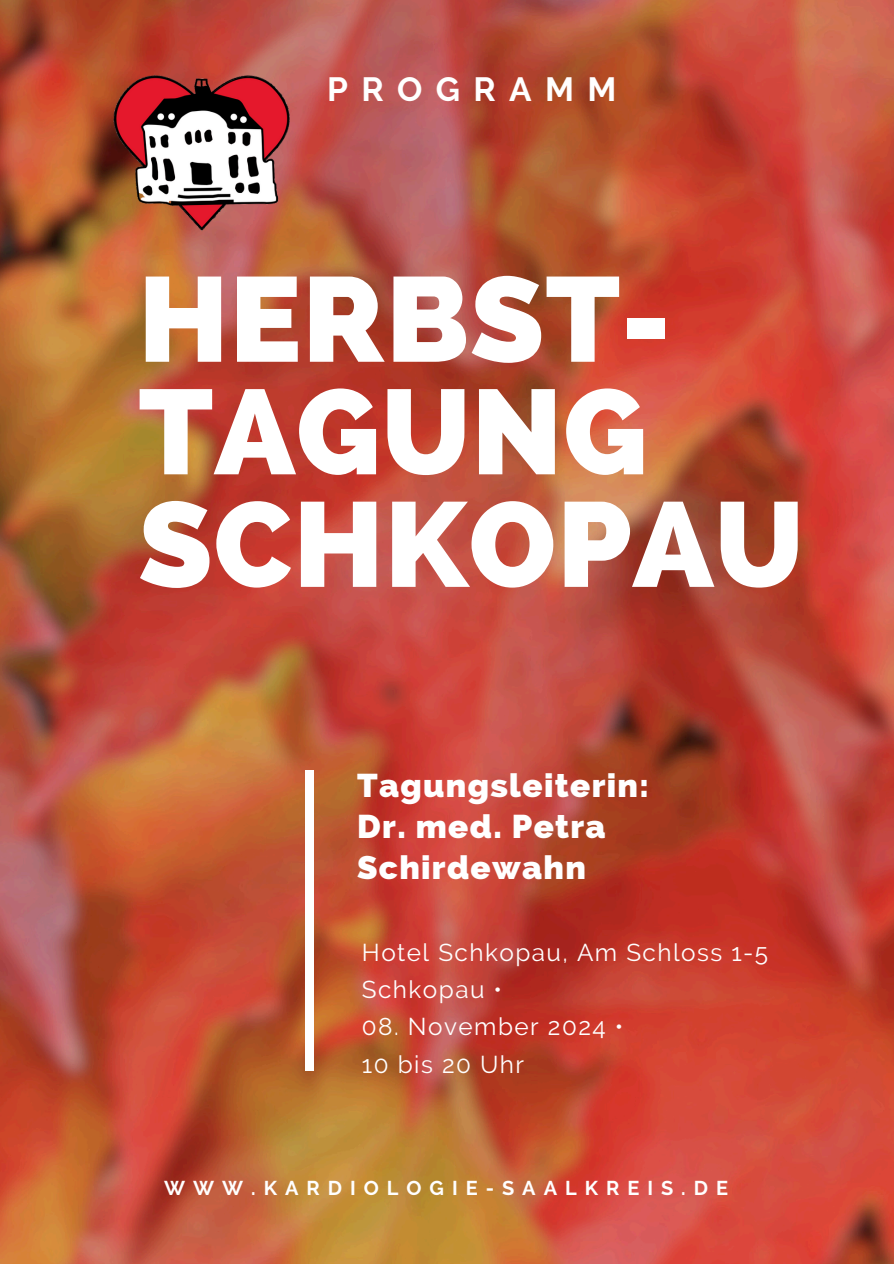
<style>
.page{position:relative;width:894px;height:1264px;background:#fff}
.page>*{position:absolute;margin:0;border:0;box-sizing:border-box;transform-origin:0 0}
.t1{font:800 120px/112.5px "Raleway";letter-spacing:.01em;color:#fff}
.t2{font:700 33.45px "Raleway";letter-spacing:.4em;color:#fff}
.t3{font:800 33px/41px "Raleway";letter-spacing:.04em;color:#fff}
.t4{font:24.3px/37.2px "Raleway";letter-spacing:.06em;color:#fff}
.t5{font:700 19.95px "Raleway";letter-spacing:.4em;color:#fff}
</style>
<div class="page">
<img style="left:0;top:0;width:893px;height:1263px">
<div style="left:305px;top:770px;width:8px;height:300px;background:#fff"></div>
<img style="left:92px;top:50px;width:221px;height:198px">
<h2 class="t2" style="left:327px;top:70px;width:290px">PROGRAMM</h2>
<h1 class="t1" style="left:138px;top:263px;width:666px">HERBST-<br>TAGUNG<br>SCHKOPAU</h1>
<h3 class="t3" style="left:357px;top:764px;width:293px">Tagungsleiterin:<br>Dr. med. Petra<br>Schirdewahn</h3>
<p class="t4" style="left:362px;top:933px;width:407px">Hotel Schkopau, Am Schloss 1-5<br>Schkopau •</p>
<p class="t4" style="left:362px;top:1008px;width:263px">08. November 2024 •<br>10 bis 20 Uhr</p>
<p class="t5" style="left:164px;top:1176px;width:565px">WWW.KARDIOLOGIE-SAALKREIS.DE</p>
</div>
